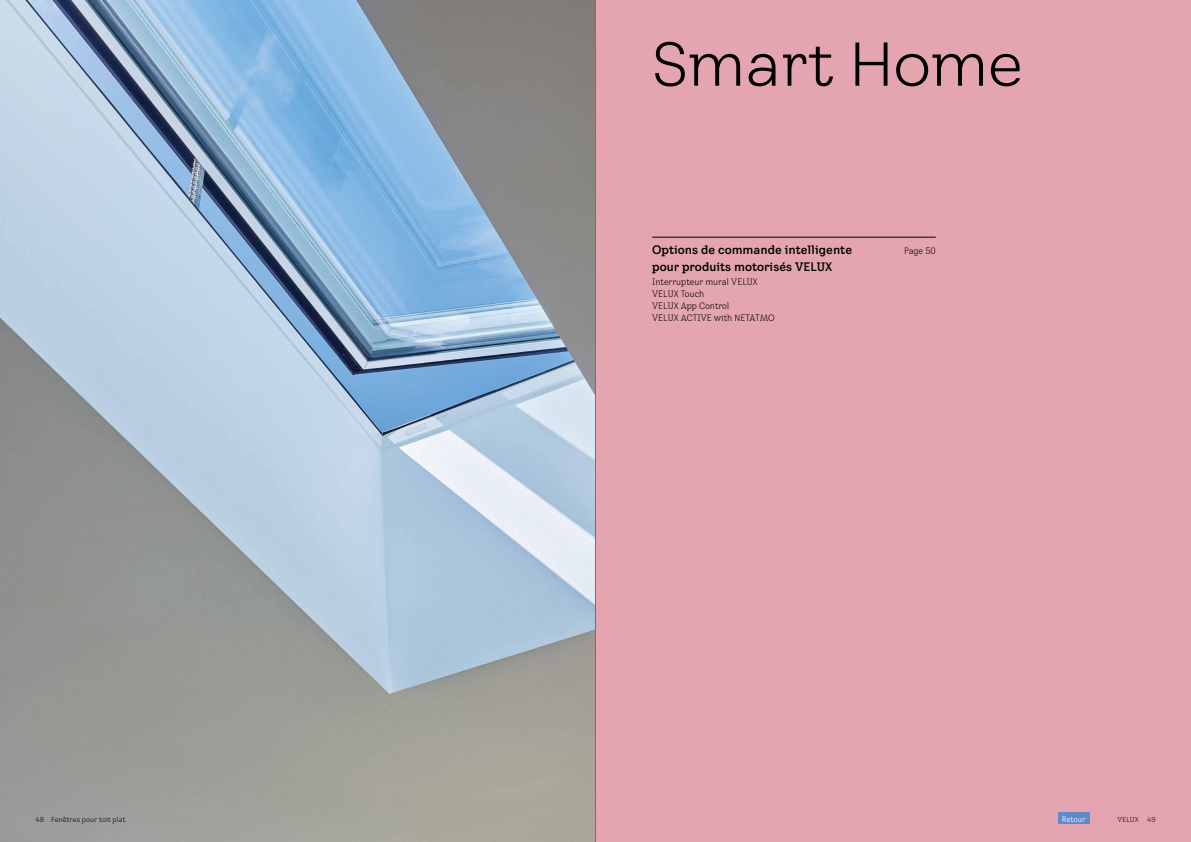
<style>
.page{position:relative;width:1191px;height:842px;background:#fff}
.page>*{position:absolute;margin:0;border:0;box-sizing:border-box;transform-origin:0 0}
.t1{font:60px "VELUX Transform Headline";color:#000}
.t2{font:700 12px "VELUX Transform";color:#000}
.t3{font:condensed 9px/12px "VELUX Transform";color:#000}
.t4{font:condensed 8px "VELUX Transform";color:#fff}
.t5{font:7px "VELUX Transform";letter-spacing:.01em;color:#000}
</style>
<div class="page">
<img style="left:0;top:0;width:595px;height:842px">
<div style="left:595px;top:0;width:596px;height:842px;background:#e5a5b0"></div>
<hr style="left:652px;top:237px;width:283px;height:1px;background:#000">
<hr style="left:595px;top:0;width:1px;height:842px;background:#9d9d9c">
<div style="left:1058px;top:812px;width:31px;height:12px;background:#5e8ac7"></div>
<h1 class="t1" style="left:652px;top:28px;width:372px">Smart Home</h1>
<h2 class="t2" style="left:652px;top:243px;width:201px">Options de commande intelligente</h2>
<p class="t3" style="left:904px;top:245px;width:33px">Page 50</p>
<h2 class="t2" style="left:652px;top:259px;width:181px">pour produits motorisés VELUX</h2>
<p class="t3" style="left:652px;top:276px;width:124px">Interrupteur mural VELUX<br>VELUX Touch<br>VELUX App Control<br>VELUX ACTIVE with NETATMO</p>
<p class="t5" style="left:35px;top:815px;width:92px">48 Fenêtres pour toit plat</p>
<p class="t4" style="left:1061px;top:814px;width:25px">Retour</p>
<p class="t5" style="left:1117px;top:815px;width:39px">VELUX 49</p>
</div>
